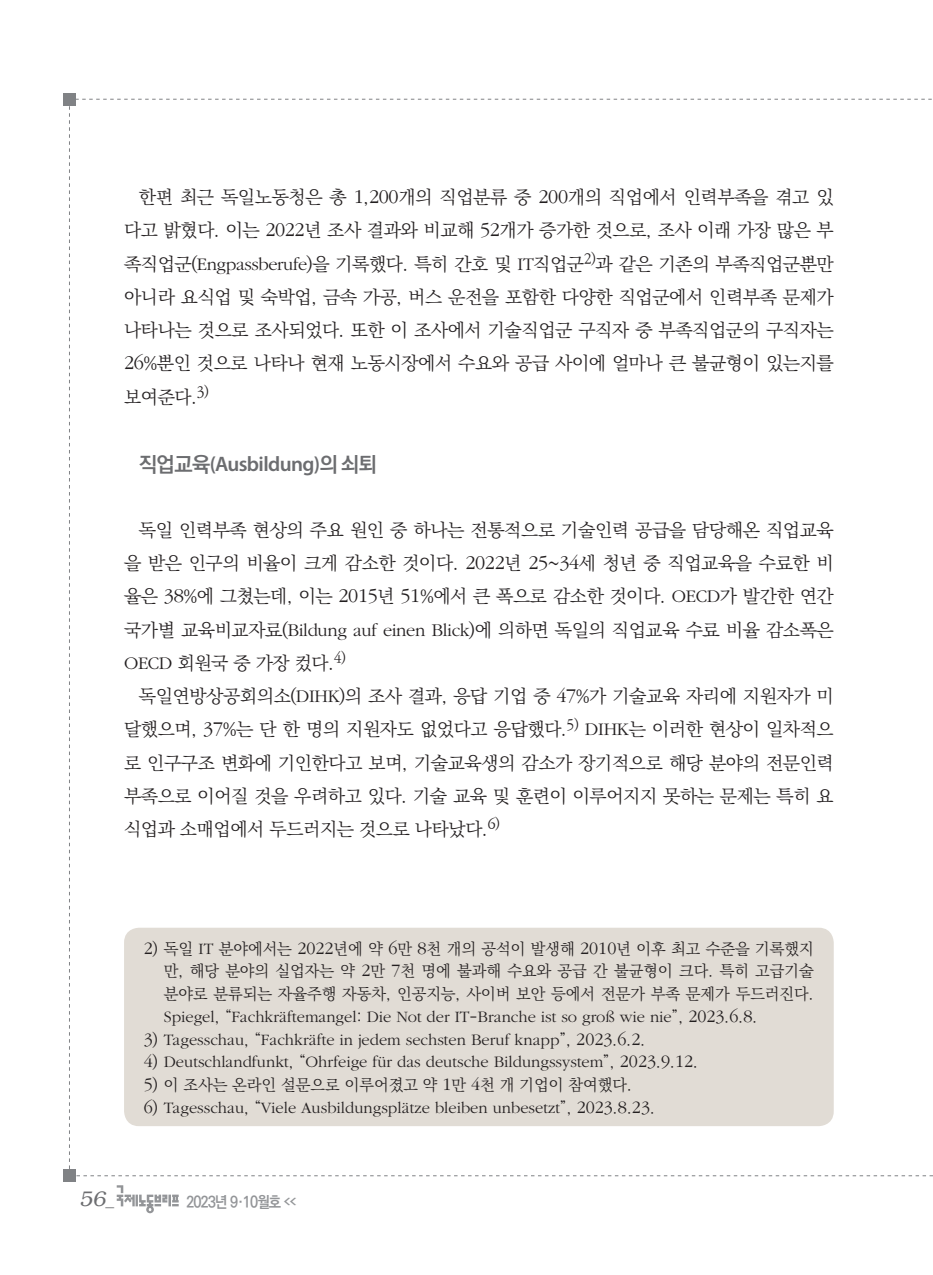
<style>
.page{position:relative;width:933px;height:1275px;background:#fff}
.page>*{position:absolute;margin:0;border:0;box-sizing:border-box;transform-origin:0 0}
.중제목{font:600 21px "Myriad Pro";letter-spacing:-.03em;color:#6c6d70}
.t1{font:italic 300 21px "Bookman";color:#6c6d70}
.본문{font:18.38px/33.2px "Ko Pub World Batang PL";letter-spacing:-.02em;color:#231f20;text-align:justify}
.각주{font:300 16.45px "ITC Garamond Std";color:#231f20}
.각주-2{font:15.92px/22.8px "Ko Pub World Batang PL";color:#231f20;text-align:justify}
.t2{font:700 15.75px "Ko Pub Dotum";letter-spacing:-.055em;color:#939598;scale:.9 1}
.s1{font-family:"ITC Garamond Std";font-weight:300;font-size:20.3px}
.s2{font-family:"ITC Garamond Std";font-weight:300}
.s3{font-family:"Ko Pub Dotum";font-weight:700}
.s4{font-family:"ITC Garamond Std";font-weight:300;font-size:18.03px}
.s5{font-size:16.45px}
.s6{font-family:"ITC Garamond Std";font-weight:300;font-size:16.45px}
.s7{font-family:"Ko Pub World Batang PL";font-weight:400}
.s8{font-size:18.03px}
.s9{font-family:"Helvetica";font-weight:400;font-style:normal;font-size:17.5px}
.s10{font-size:7.88px}
</style>
<div class="page">
<div style="left:64px;top:1170px;width:12px;height:12px;background:#808285"></div>
<div style="left:64px;top:93px;width:12px;height:12px;background:#808285"></div>
<svg style="left:117px;top:1185px;width:62px;height:28px"></svg>
<div style="left:124px;top:928px;width:709px;height:198px;background:#e1dcd5;border-radius:15px"></div>
<p class="본문" style="left:124px;top:181px;width:711px;text-indent:15px">한편 최근 독일노동청은 총 <span class="s1">1</span>,<span class="s1">200</span>개의 직업분류 중 <span class="s1">200</span>개의 직업에서 인력부족을 겪고 있 다고 밝혔다. 이는 <span class="s1">2022</span>년 조사 결과와 비교해 <span class="s1">52</span>개가 증가한 것으로, 조사 이래 가장 많은 부 족직업군(<span class="s2">Engpassberufe</span>)을 기록했다. 특히 간호 및 <span class="s2">IT</span>직업군<sup>2)</sup>과 같은 기존의 부족직업군뿐만 아니라 요식업 및 숙박업, 금속 가공, 버스 운전을 포함한 다양한 직업군에서 인력부족 문제가 나타나는 것으로 조사되었다. 또한 이 조사에서 기술직업군 구직자 중 부족직업군의 구직자는 <span class="s1">26</span>%뿐인 것으로 나타나 현재 노동시장에서 수요와 공급 사이에 얼마나 큰 불균형이 있는지를 보여준다.<sup>3)</sup></p>
<p class="중제목" style="left:139px;top:451px;width:239px"><span class="s3">직업교육</span>(Ausbildung)<span class="s3">의 쇠퇴</span></p>
<p class="본문" style="left:124px;top:514px;width:711px;text-indent:15px">독일 인력부족 현상의 주요 원인 중 하나는 전통적으로 기술인력 공급을 담당해온 직업교육 을 받은 인구의 비율이 크게 감소한 것이다. <span class="s1">2022</span>년 <span class="s1">25</span>~<span class="s1">34</span>세 청년 중 직업교육을 수료한 비 율은 <span class="s1">38</span>%에 그쳤는데, 이는 <span class="s1">2015</span>년 <span class="s1">51</span>%에서 큰 폭으로 감소한 것이다. <span class="s2">OECD</span>가 발간한 연간 국가별 교육비교자료(<span class="s2">Bildung auf einen Blick</span>)에 의하면 독일의 직업교육 수료 비율 감소폭은 <span class="s2">OECD</span> 회원국 중 가장 컸다.<sup>4)</sup></p>
<p class="본문" style="left:124px;top:680px;width:711px;text-indent:15px">독일연방상공회의소(<span class="s2">DIHK</span>)의 조사 결과, 응답 기업 중 <span class="s1">47</span>%가 기술교육 자리에 지원자가 미 달했으며, <span class="s1">37</span>%는 단 한 명의 지원자도 없었다고 응답했다.<sup>5)</sup> <span class="s2">DIHK</span>는 이러한 현상이 일차적으 로 인구구조 변화에 기인한다고 보며, 기술교육생의 감소가 장기적으로 해당 분야의 전문인력 부족으로 이어질 것을 우려하고 있다. 기술 교육 및 훈련이 이루어지지 못하는 문제는 특히 요 식업과 소매업에서 두드러지는 것으로 나타났다.<sup>6)</sup></p>
<p class="각주-2" style="left:164px;top:938px;width:651px;text-indent:-20px"><span class="s4">2</span><span class="s5">)</span> 독일 <span class="s6">IT</span> 분야에서는 <span class="s4">2022</span>년에 약 <span class="s4">6</span>만 <span class="s4">8</span>천 개의 공석이 발생해 <span class="s4">2010</span>년 이후 최고 수준을 기록했지 만<span class="s5">,</span> 해당 분야의 실업자는 약 <span class="s4">2</span>만 <span class="s4">7</span>천 명에 불과해 수요와 공급 간 불균형이 크다<span class="s5">.</span> 특히 고급기술 분야로 분류되는 자율주행 자동차<span class="s5">,</span> 인공지능<span class="s5">,</span> 사이버 보안 등에서 전문가 부족 문제가 두드러진다<span class="s5">.</span></p>
<p class="각주" style="left:164px;top:1008px;width:595px">Spiegel<span class="s7">, “</span>Fachkräftemangel<span class="s7">:</span> Die Not der IT<span class="s7">-</span>Branche ist so groß wie nie<span class="s7">”,</span> <span class="s8">2023</span><span class="s7">.</span><span class="s8">6</span><span class="s7">.</span><span class="s8">8</span><span class="s7">.</span></p>
<p class="각주" style="left:144px;top:1031px;width:503px"><span class="s8">3</span><span class="s7">)</span> Tagesschau<span class="s7">, “</span>Fachkräfte in jedem sechsten Beruf knapp<span class="s7">”,</span> <span class="s8">2023</span><span class="s7">.</span><span class="s8">6</span><span class="s7">.</span><span class="s8">2</span><span class="s7">.</span></p>
<p class="각주" style="left:144px;top:1053px;width:556px"><span class="s8">4</span><span class="s7">)</span> Deutschlandfunkt<span class="s7">, “</span>Ohrfeige für das deutsche Bildungssystem<span class="s7">”,</span> <span class="s8">2023</span><span class="s7">.</span><span class="s8">9</span><span class="s7">.</span><span class="s8">12</span><span class="s7">.</span></p>
<p class="각주-2" style="left:144px;top:1074px;width:489px"><span class="s4">5</span><span class="s5">)</span> 이 조사는 온라인 설문으로 이루어졌고 약 <span class="s4">1</span>만 <span class="s4">4</span>천 개 기업이 참여했다<span class="s5">.</span></p>
<p class="각주" style="left:144px;top:1099px;width:512px"><span class="s8">6</span><span class="s7">)</span> Tagesschau<span class="s7">, “</span>Viele Ausbildungsplätze bleiben unbesetzt<span class="s7">”,</span> <span class="s8">2023</span><span class="s7">.</span><span class="s8">8</span><span class="s7">.</span><span class="s8">23</span><span class="s7">.</span></p>
<p class="t1" style="left:79px;top:1187px;width:36px">56<span class="s9">_</span></p>
<p class="t2" style="left:186px;top:1194px;width:124px">2023년 9·10월호 <span class="s10">&lt;&lt;</span></p>
</div>
